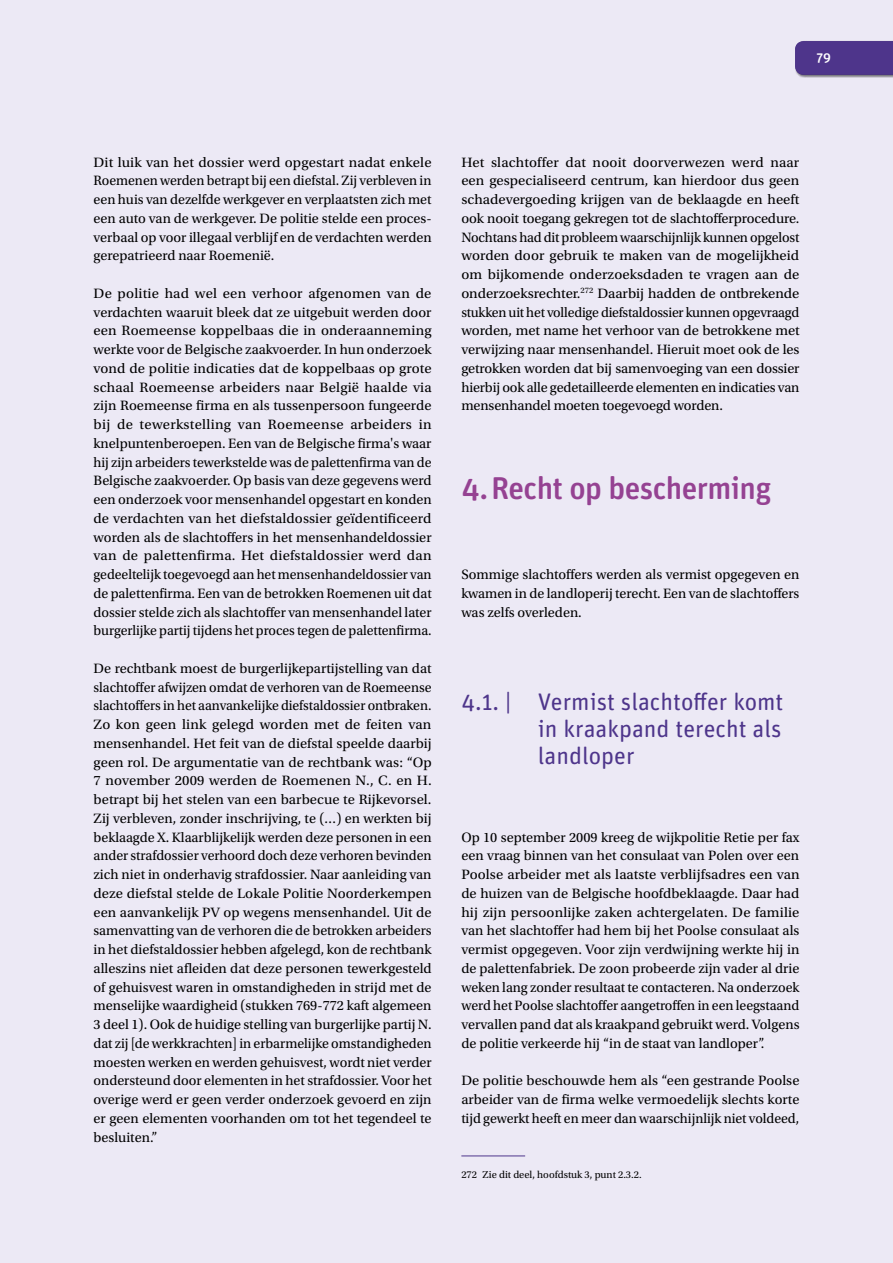
<style>
.page{position:relative;width:893px;height:1263px;background:#ece9f5}
.page>*{position:absolute;margin:0;border:0;box-sizing:border-box;transform-origin:0 0}
.t1{font:500 31.5px "Unit Rounded OT";letter-spacing:-.02em;color:#954292}
.t2{font:24px/27px "Unit Rounded OT";color:#4e358b;text-align:justify}
.t3{font:14.25px/18.8px "Utopia Std";letter-spacing:-.005em;color:#000;text-align:justify}
.t4{font:500 13.5px "Unit Rounded OT";color:#fff}
.t5{font:10.5px "Utopia Std";color:#000}
</style>
<div class="page">
<div style="left:795px;top:41px;width:98px;height:37px;background:#000;opacity:.3"></div>
<div style="left:795px;top:41px;width:98px;height:34px;background:#4e358b"></div>
<hr style="left:461px;top:1155px;width:64px;height:1px;background:#4e358b">
<p class="t4" style="left:816px;top:49px;width:16px">79</p>
<p class="t3" style="left:94px;top:153px;width:340px">Dit luik van het dossier werd opgestart nadat enkele Roemenen werden betrapt bij een diefstal. Zij verbleven in een huis van dezelfde werkgever en verplaatsten zich met een auto van de werkgever. De politie stelde een proces&shy;verbaal op voor illegaal verblijf en de verdachten werden gerepatrieerd naar Roemenië.</p>
<p class="t3" style="left:94px;top:284px;width:340px">De politie had wel een verhoor afgenomen van de verdachten waaruit bleek dat ze uitgebuit werden door een Roemeense koppelbaas die in onderaanneming werkte voor de Belgische zaakvoerder. In hun onderzoek vond de politie indicaties dat de koppelbaas op grote schaal Roemeense arbeiders naar België haalde via zijn Roemeense firma en als tussenpersoon fungeerde bij de tewerkstelling van Roemeense arbeiders in knelpuntenberoepen. Een van de Belgische firma's waar hij zijn arbeiders tewerkstelde was de palettenfirma van de Belgische zaakvoerder. Op basis van deze gegevens werd een onderzoek voor mensenhandel opgestart en konden de verdachten van het diefstaldossier geïdentificeerd worden als de slachtoffers in het mensenhandeldossier van de palettenfirma. Het diefstaldossier werd dan gedeeltelijk toegevoegd aan het mensenhandeldossier van de palettenfirma. Een van de betrokken Roemenen uit dat dossier stelde zich als slachtoffer van mensenhandel later burgerlijke partij tijdens het proces tegen de palettenfirma.</p>
<p class="t3" style="left:94px;top:659px;width:340px">De rechtbank moest de burgerlijkepartijstelling van dat slachtoffer afwijzen omdat de verhoren van de Roemeense slachtoffers in het aanvankelijke diefstaldossier ontbraken.<br>Zo kon geen link gelegd worden met de feiten van mensenhandel. Het feit van de diefstal speelde daarbij geen rol. De argumentatie van de rechtbank was: “Op 7 november 2009 werden de Roemenen N., C. en H. betrapt bij het stelen van een barbecue te Rijkevorsel.<br>Zij verbleven, zonder inschrijving, te (…) en werkten bij beklaagde X. Klaarblijkelijk werden deze personen in een ander strafdossier verhoord doch deze verhoren bevinden zich niet in onderhavig strafdossier. Naar aanleiding van deze diefstal stelde de Lokale Politie Noorderkempen een aanvankelijk PV op wegens mensenhandel. Uit de samenvatting van de verhoren die de betrokken arbeiders in het diefstaldossier hebben afgelegd, kon de rechtbank alleszins niet afleiden dat deze personen tewerkgesteld of gehuisvest waren in omstandigheden in strijd met de menselijke waardigheid (stukken 769-772 kaft algemeen 3 deel 1). Ook de huidige stelling van burgerlijke partij N. dat zij [de werkkrachten] in erbarmelijke omstandigheden moesten werken en werden gehuisvest, wordt niet verder ondersteund door elementen in het strafdossier. Voor het overige werd er geen verder onderzoek gevoerd en zijn er geen elementen voorhanden om tot het tegendeel te besluiten.”</p>
<p class="t3" style="left:461px;top:153px;width:340px">Het slachtoffer dat nooit doorverwezen werd naar een gespecialiseerd centrum, kan hierdoor dus geen schadevergoeding krijgen van de beklaagde en heeft ook nooit toegang gekregen tot de slachtofferprocedure.<br>Nochtans had dit probleem waarschijnlijk kunnen opgelost worden door gebruik te maken van de mogelijkheid om bijkomende onderzoeksdaden te vragen aan de onderzoeksrechter.<sup>272</sup> Daarbij hadden de ontbrekende stukken uit het volledige diefstaldossier kunnen opgevraagd worden, met name het verhoor van de betrokkene met verwijzing naar mensenhandel. Hieruit moet ook de les getrokken worden dat bij samenvoeging van een dossier hierbij ook alle gedetailleerde elementen en indicaties van mensenhandel moeten toegevoegd worden.</p>
<h1 class="t1" style="left:461px;top:468px;width:312px">4.Recht op bescherming</h1>
<p class="t3" style="left:461px;top:565px;width:340px">Sommige slachtoffers werden als vermist opgegeven en kwamen in de landloperij terecht. Een van de slachtoffers was zelfs overleden.</p>
<h2 class="t2" style="left:538px;top:688px;width:247px;text-indent:-77px">4.1. | Vermist slachtoffer komt in kraakpand terecht als landloper</h2>
<p class="t3" style="left:461px;top:828px;width:340px">Op 10 september 2009 kreeg de wijkpolitie Retie per fax een vraag binnen van het consulaat van Polen over een Poolse arbeider met als laatste verblijfsadres een van de huizen van de Belgische hoofdbeklaagde. Daar had hij zijn persoonlijke zaken achtergelaten. De familie van het slachtoffer had hem bij het Poolse consulaat als vermist opgegeven. Voor zijn verdwijning werkte hij in de palettenfabriek. De zoon probeerde zijn vader al drie weken lang zonder resultaat te contacteren. Na onderzoek werd het Poolse slachtoffer aangetroffen in een leegstaand vervallen pand dat als kraakpand gebruikt werd. Volgens de politie verkeerde hij “in de staat van landloper”.</p>
<p class="t3" style="left:461px;top:1072px;width:340px">De politie beschouwde hem als “een gestrande Poolse arbeider van de firma welke vermoedelijk slechts korte tijd gewerkt heeft en meer dan waarschijnlijk niet voldeed,</p>
<p class="t5" style="left:461px;top:1169px;width:182px">272 Zie dit deel, hoofdstuk 3, punt 2.3.2.</p>
</div>
